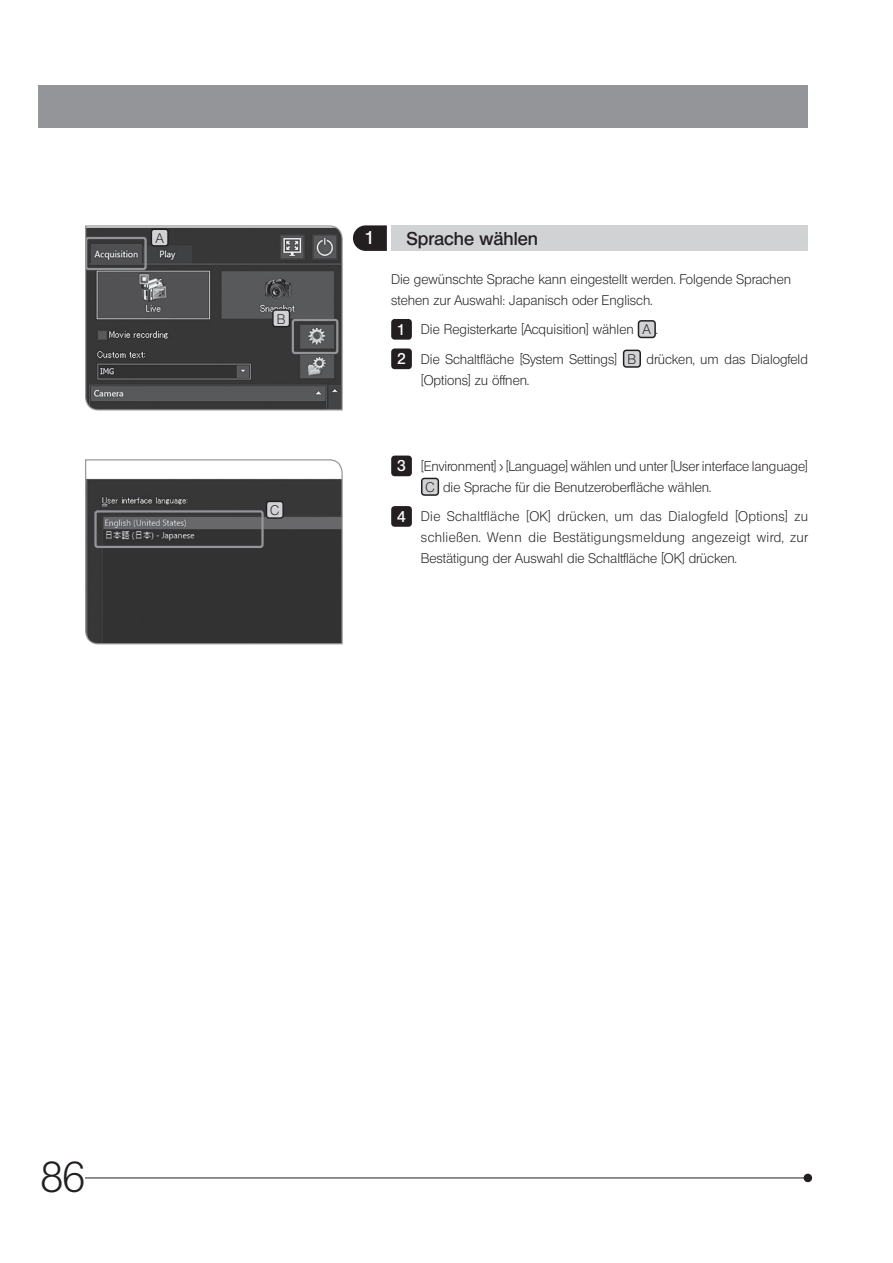
<style>
.page{position:relative;width:893px;height:1263px;background:#fff}
.page>*{position:absolute;margin:0;border:0;box-sizing:border-box;transform-origin:0 0}
.t1{font:42px "Olympus Leicht Normal";color:#231f20}
.t2{font:18px "Olympus Leicht Halbfett";color:#231f20}
.t3{font:18px "Olympus Leicht Halbfett";color:#fff}
.t4{font:15.15px/29.5px "Olympus Leicht Halbfett";color:#fff}
.t5{font:13.5px/21px "Olympus Leicht Normal";color:#231f20}
</style>
<div class="page">
<svg style="left:85px;top:225px;width:258px;height:186px;background:#4c4c4e"></svg>
<svg style="left:85px;top:459px;width:258px;height:186px;background:#515051"></svg>
<div style="left:38px;top:85px;width:770px;height:43px;background:#939598"></div>
<div style="left:804px;top:1174px;width:8px;height:8px;background:#231f20;border-radius:50%"></div>
<hr style="left:85px;top:1177px;width:723px;height:1px;background:#231f20">
<div style="left:638px;top:321px;width:17px;height:16px;background:#d1d2d4;border-radius:3px"></div>
<div style="left:638px;top:320px;width:18px;height:18px;border:2px solid #231f20;border-radius:3px"></div>
<div style="left:624px;top:350px;width:16px;height:17px;background:#d1d2d4;border-radius:3px"></div>
<div style="left:623px;top:350px;width:18px;height:18px;border:2px solid #231f20;border-radius:3px"></div>
<div style="left:391px;top:319px;width:21px;height:21px;background:#231f20;border-radius:3px"></div>
<div style="left:391px;top:348px;width:21px;height:21px;background:#231f20;border-radius:3px"></div>
<div style="left:391px;top:225px;width:417px;height:26px;background:#d1d2d4"></div>
<svg style="left:353px;top:225px;width:34px;height:26px"></svg>
<div style="left:422px;top:478px;width:16px;height:17px;background:#d1d2d4;border-radius:3px"></div>
<div style="left:421px;top:478px;width:18px;height:18px;border:2px solid #231f20;border-radius:3px"></div>
<div style="left:391px;top:456px;width:21px;height:20px;background:#231f20;border-radius:3px"></div>
<div style="left:391px;top:506px;width:21px;height:21px;background:#231f20;border-radius:3px"></div>
<div style="left:85px;top:237px;width:62px;height:33px;border:2px solid #939598;border-radius:2px"></div>
<div style="left:94px;top:510px;width:170px;height:38px;border:2px solid #939598;border-radius:2px"></div>
<div style="left:292px;top:319px;width:46px;height:35px;border:2px solid #939598;border-radius:2px"></div>
<div style="left:151px;top:229px;width:17px;height:17px;background:#d1d2d4;border-radius:3px"></div>
<div style="left:151px;top:229px;width:18px;height:18px;border:1px solid #231f20;border-radius:3px"></div>
<div style="left:266px;top:501px;width:17px;height:17px;background:#d1d2d4;border-radius:3px"></div>
<div style="left:266px;top:501px;width:18px;height:18px;border:1px solid #231f20;border-radius:3px"></div>
<div style="left:273px;top:310px;width:16px;height:17px;background:#d1d2d4;border-radius:3px"></div>
<div style="left:272px;top:309px;width:18px;height:18px;border:1px solid #231f20;border-radius:3px"></div>
<p class="t5" style="left:156px;top:228px;width:9px">A</p>
<p class="t5" style="left:277px;top:309px;width:10px">B</p>
<p class="t5" style="left:270px;top:500px;width:11px">C</p>
<h2 class="t3" style="left:365px;top:227px;width:12px">1</h2>
<h2 class="t2" style="left:407px;top:228px;width:133px">Sprache wählen</h2>
<p class="t5" style="left:391px;top:268px;width:401px">Die gewünschte Sprache kann eingestellt werden. Folgende Sprachen stehen zur Auswahl: Japanisch oder Englisch.</p>
<p class="t5" style="left:421px;top:315px;width:388px;line-height:29.5px">Die Registerkarte [Acquisition] wählen A .<br>Die Schaltfläche [System Settings] B drücken, um das Dialogfeld</p>
<p class="t5" style="left:421px;top:369px;width:110px">[Options] zu öffnen.</p>
<p class="t4" style="left:397px;top:315px;width:10px">1<br>2</p>
<p class="t4" style="left:397px;top:451px;width:10px">3</p>
<p class="t4" style="left:397px;top:502px;width:10px">4</p>
<p class="t5" style="left:425px;top:456px;width:384px;text-indent:-5px">[Environment] &gt; [Language] wählen und unter [User interface language]<br>C die Sprache für die Benutzeroberfläche wählen.</p>
<p class="t5" style="left:421px;top:506px;width:389px;text-align:justify">Die Schaltfläche [OK] drücken, um das Dialogfeld [Options] zu schließen. Wenn die Bestätigungsmeldung angezeigt wird, zur Bestätigung der Auswahl die Schaltfläche [OK] drücken.</p>
<h1 class="t1" style="left:41px;top:1153px;width:46px">86</h1>
</div>
